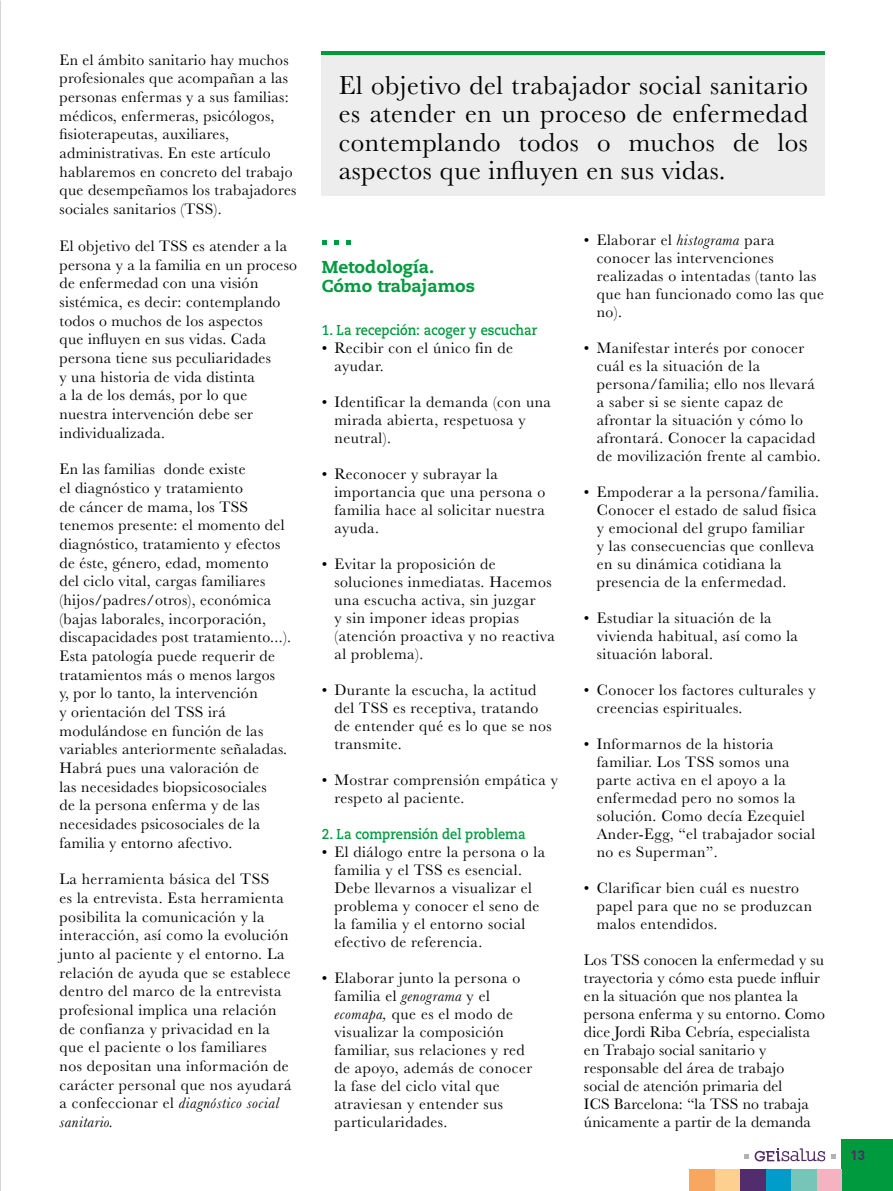
<style>
.page{position:relative;width:893px;height:1191px;background:#fff}
.page>*{position:absolute;margin:0;border:0;box-sizing:border-box;transform-origin:0 0}
.t1{font:27px/28.5px "Baskerville";letter-spacing:.02em;color:#000;text-align:justify}
.t2{font:800 17.25px/19.5px "Caecilia LT Std";color:#009a3e}
.t3{font:15.75px/18px "Baskerville";letter-spacing:.03em;color:#000}
.t4{font:15.75px/18px "Baskerville";letter-spacing:.01em;color:#000}
.t5{font:700 14.25px "Caecilia LT Std";color:#009a3e;scale:.9 1}
.t6{font:700 13.5px "DIN";color:#532a67}
.s1{font-style:italic}
</style>
<div class="page">
<div style="left:842px;top:1139px;width:51px;height:52px;background:#009a3e"></div>
<svg style="left:744px;top:1154px;width:4px;height:4px"></svg>
<svg style="left:831px;top:1154px;width:4px;height:4px"></svg>
<svg style="left:755px;top:1148px;width:70px;height:13px"></svg>
<div style="left:816px;top:1169px;width:26px;height:22px;background:#f5b3c1"></div>
<div style="left:791px;top:1169px;width:25px;height:22px;background:#77c5b9"></div>
<div style="left:765px;top:1169px;width:26px;height:22px;background:#009cca"></div>
<div style="left:740px;top:1169px;width:25px;height:22px;background:#522d6d"></div>
<div style="left:714px;top:1169px;width:26px;height:22px;background:#fdd08f"></div>
<div style="left:689px;top:1169px;width:25px;height:22px;background:#f6a862"></div>
<img style="left:0;top:0;width:1px;height:1191px">
<svg style="left:322px;top:240px;width:4px;height:5px"></svg>
<svg style="left:334px;top:240px;width:5px;height:5px"></svg>
<svg style="left:346px;top:240px;width:5px;height:5px"></svg>
<div style="left:322px;top:53px;width:503px;height:143px;background:#ededed"></div>
<hr style="left:322px;top:51px;width:503px;height:3px;background:#009a3e">
<p class="t3" style="left:60px;top:51px;width:238px;line-height:18.6px">En el ámbito sanitario hay muchos profesionales que acompañan a las personas enfermas y a sus familias: médicos, enfermeras, psicólogos, fisioterapeutas, auxiliares, administrativas. En este artículo hablaremos en concreto del trabajo que desempeñamos los trabajadores sociales sanitarios (TSS).</p>
<p class="t3" style="left:60px;top:237px;width:239px;line-height:18.6px">El objetivo del TSS es atender a la persona y a la familia en un proceso de enfermedad con una visión sistémica, es decir: contemplando todos o muchos de los aspectos<br>que influyen en sus vidas. Cada persona tiene sus peculiaridades<br>y una historia de vida distinta<br>a la de los demás, por lo que nuestra intervención debe ser individualizada.</p>
<p class="t3" style="left:60px;top:460px;width:233px;line-height:18.6px">En las familias donde existe<br>el diagnóstico y tratamiento<br>de cáncer de mama, los TSS tenemos presente: el momento del diagnóstico, tratamiento y efectos de éste, género, edad, momento del ciclo vital, cargas familiares (hijos/padres/otros), económica (bajas laborales, incorporación, discapacidades post tratamiento...).<br>Esta patología puede requerir de tratamientos más o menos largos<br>y, por lo tanto, la intervención<br>y orientación del TSS irá modulándose en función de las variables anteriormente señaladas.<br>Habrá pues una valoración de<br>las necesidades biopsicosociales<br>de la persona enferma y de las necesidades psicosociales de la familia y entorno afectivo.</p>
<p class="t3" style="left:60px;top:870px;width:233px;line-height:18.6px">La herramienta básica del TSS<br>es la entrevista. Esta herramienta posibilita la comunicación y la interacción, así como la evolución junto al paciente y el entorno. La relación de ayuda que se establece dentro del marco de la entrevista profesional implica una relación de confianza y privacidad en la que el paciente o los familiares nos depositan una información de carácter personal que nos ayudará a confeccionar el <span class="s1">diagnóstico social sanitario.</span></p>
<h1 class="t1" style="left:339px;top:71px;width:471px">El objetivo del trabajador social sanitario es atender en un proceso de enfermedad contemplando todos o muchos de los aspectos que influyen en sus vidas.</h1>
<p class="t2" style="left:322px;top:257px;width:155px">Metodología.<br>Cómo trabajamos</p>
<p class="t5" style="left:322px;top:321px;width:241px">1. La recepción: acoger y escuchar</p>
<p class="t3" style="left:334px;top:339px;width:180px;text-indent:-13px">• Recibir con el único fin de ayudar.</p>
<p class="t3" style="left:334px;top:393px;width:218px;text-indent:-13px">• Identificar la demanda (con una mirada abierta, respetuosa y neutral).</p>
<p class="t3" style="left:334px;top:465px;width:212px;text-indent:-13px">• Reconocer y subrayar la importancia que una persona o familia hace al solicitar nuestra ayuda.</p>
<p class="t3" style="left:334px;top:555px;width:222px;text-indent:-13px">• Evitar la proposición de soluciones inmediatas. Hacemos una escucha activa, sin juzgar<br>y sin imponer ideas propias (atención proactiva y no reactiva al problema).</p>
<p class="t3" style="left:334px;top:681px;width:219px;text-indent:-13px">• Durante la escucha, la actitud del TSS es receptiva, tratando de entender qué es lo que se nos transmite.</p>
<p class="t3" style="left:334px;top:771px;width:225px;text-indent:-13px">• Mostrar comprensión empática y respeto al paciente.</p>
<p class="t5" style="left:322px;top:825px;width:228px">2. La comprensión del problema</p>
<p class="t3" style="left:334px;top:843px;width:212px;text-indent:-13px">• El diálogo entre la persona o la familia y el TSS es esencial.<br>Debe llevarnos a visualizar el problema y conocer el seno de la familia y el entorno social efectivo de referencia.</p>
<p class="t3" style="left:334px;top:969px;width:199px;text-indent:-13px">• Elaborar junto la persona o familia el <span class="s1">genograma</span> y el <span class="s1">ecomapa,</span> que es el modo de visualizar la composición familiar, sus relaciones y red de apoyo, además de conocer la fase del ciclo vital que atraviesan y entender sus particularidades.</p>
<p class="t3" style="left:597px;top:231px;width:229px;text-indent:-13px">• Elaborar el <span class="s1">histograma</span> para conocer las intervenciones realizadas o intentadas (tanto las que han funcionado como las que no).</p>
<p class="t3" style="left:597px;top:339px;width:226px;text-indent:-13px">• Manifestar interés por conocer cuál es la situación de la persona/familia; ello nos llevará a saber si se siente capaz de afrontar la situación y cómo lo afrontará. Conocer la capacidad de movilización frente al cambio.</p>
<p class="t3" style="left:597px;top:483px;width:224px;text-indent:-13px">• Empoderar a la persona/familia.<br>Conocer el estado de salud física y emocional del grupo familiar<br>y las consecuencias que conlleva en su dinámica cotidiana la presencia de la enfermedad.</p>
<p class="t3" style="left:597px;top:609px;width:203px;text-indent:-13px">• Estudiar la situación de la vivienda habitual, así como la situación laboral.</p>
<p class="t3" style="left:597px;top:681px;width:220px;text-indent:-13px">• Conocer los factores culturales y creencias espirituales.</p>
<p class="t3" style="left:597px;top:735px;width:220px;text-indent:-13px">• Informarnos de la historia familiar. Los TSS somos una parte activa en el apoyo a la enfermedad pero no somos la solución. Como decía Ezequiel<br>Ander-Egg, “el trabajador social no es Superman”.</p>
<p class="t3" style="left:597px;top:879px;width:217px;text-indent:-13px">• Clarificar bien cuál es nuestro papel para que no se produzcan malos entendidos.</p>
<p class="t4" style="left:584px;top:951px;width:242px">Los TSS conocen la enfermedad y su trayectoria y cómo esta puede influir en la situación que nos plantea la persona enferma y su entorno. Como dice Jordi Riba Cebría, especialista en Trabajo social sanitario y responsable del área de trabajo<br>social de atención primaria del<br>ICS Barcelona: “la TSS no trabaja únicamente a partir de la demanda</p>
<p class="t6" style="left:850px;top:1146px;width:16px">13</p>
</div>
